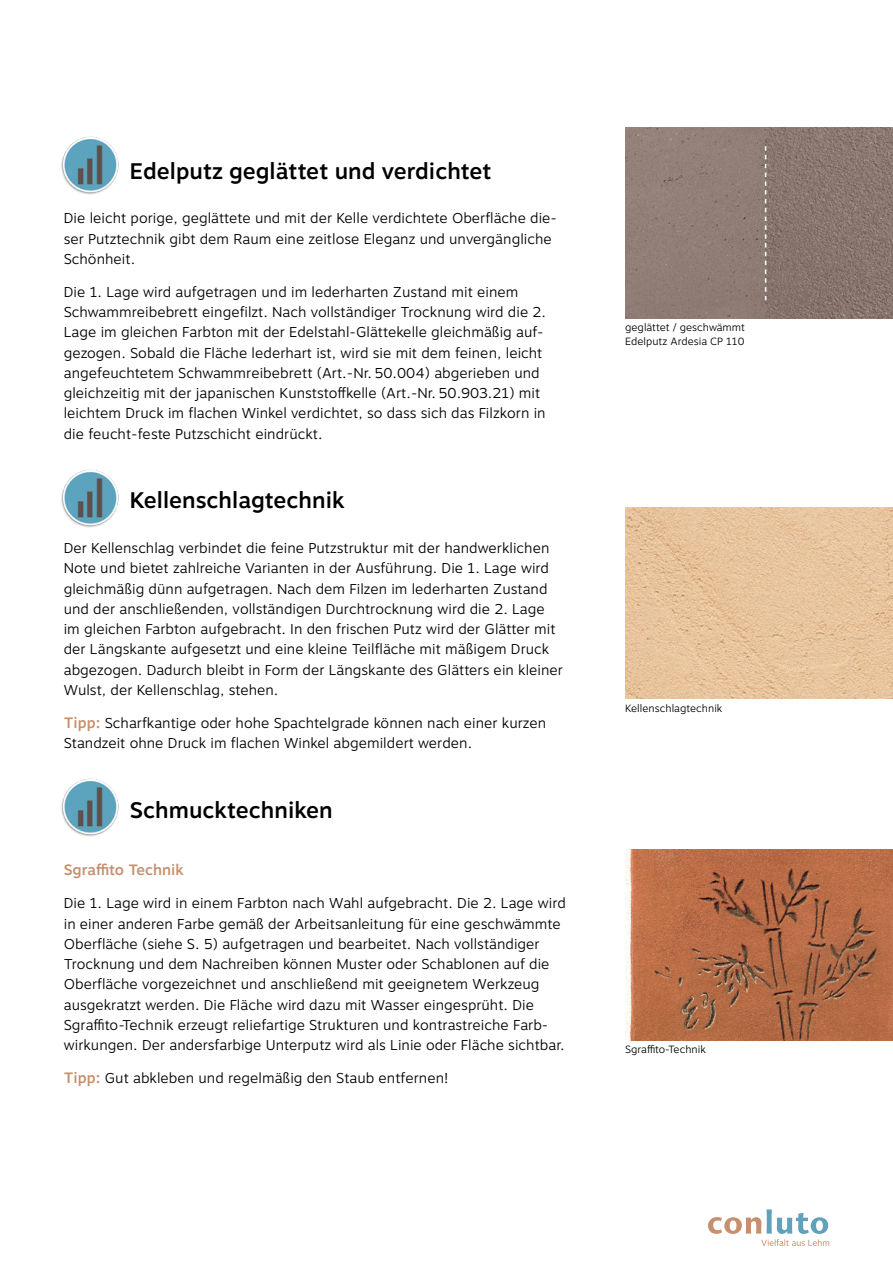
<style>
.page{position:relative;width:893px;height:1263px;background:#fff}
.page>*{position:absolute;margin:0;border:0;box-sizing:border-box;transform-origin:0 0}
.t1{font:500 22.5px "Motiva Sans";color:#000}
.t2{font:500 15px "Motiva Sans";color:#c6906e}
.t3{font:300 14.25px/20.2px "Motiva Sans";color:#000}
.t4{font:300 10.5px/14.2px "Motiva Sans";color:#000}
.s1{font-weight:500;font-size:15px;color:#c6906e}
</style>
<div class="page">
<svg style="left:708px;top:1209px;width:121px;height:37px"></svg>
<img style="left:625px;top:507px;width:268px;height:192px">
<img style="left:625px;top:849px;width:268px;height:191px">
<div style="left:625px;top:128px;width:140px;height:191px;background:#917e77"></div>
<img style="left:765px;top:128px;width:128px;height:191px">
<svg style="left:765px;top:146px;width:1px;height:154px"></svg>
<img style="left:61px;top:469px;width:58px;height:59px">
<img style="left:61px;top:778px;width:58px;height:59px">
<img style="left:61px;top:136px;width:58px;height:59px">
<h1 class="t1" style="left:130px;top:154px;width:363px">Edelputz geglättet und verdichtet</h1>
<p class="t3" style="left:64px;top:208px;width:495px">Die leicht porige, geglättete und mit der Kelle verdichtete Oberfläche die&shy;ser Putztechnik gibt dem Raum eine zeitlose Eleganz und unvergängliche<br>Schönheit.</p>
<p class="t3" style="left:64px;top:282px;width:484px">Die 1. Lage wird aufgetragen und im lederharten Zustand mit einem Schwammreibebrett eingefilzt. Nach vollständiger Trocknung wird die 2.<br>Lage im gleichen Farbton mit der Edelstahl-Glättekelle gleichmäßig auf&shy;gezogen. Sobald die Fläche lederhart ist, wird sie mit dem feinen, leicht angefeuchtetem Schwammreibebrett (Art.-Nr. 50.004) abgerieben und gleichzeitig mit der japanischen Kunststoffkelle (Art.-Nr. 50.903.21) mit leichtem Druck im flachen Winkel verdichtet, so dass sich das Filzkorn in die feucht-feste Putzschicht eindrückt.</p>
<h1 class="t1" style="left:130px;top:484px;width:216px">Kellenschlagtechnik</h1>
<p class="t3" style="left:64px;top:538px;width:501px">Der Kellenschlag verbindet die feine Putzstruktur mit der handwerklichen Note und bietet zahlreiche Varianten in der Ausführung. Die 1. Lage wird gleichmäßig dünn aufgetragen. Nach dem Filzen im lederharten Zustand und der anschließenden, vollständigen Durchtrocknung wird die 2. Lage im gleichen Farbton aufgebracht. In den frischen Putz wird der Glätter mit der Längskante aufgesetzt und eine kleine Teilfläche mit mäßigem Druck abgezogen. Dadurch bleibt in Form der Längskante des Glätters ein kleiner Wulst, der Kellenschlag, stehen.</p>
<p class="t3" style="left:64px;top:713px;width:484px"><span class="s1">Tipp:</span> Scharfkantige oder hohe Spachtelgrade können nach einer kurzen<br>Standzeit ohne Druck im flachen Winkel abgemildert werden.</p>
<h1 class="t1" style="left:130px;top:793px;width:204px">Schmucktechniken</h1>
<p class="t2" style="left:64px;top:859px;width:122px">Sgraffito Technik</p>
<p class="t3" style="left:64px;top:893px;width:504px">Die 1. Lage wird in einem Farbton nach Wahl aufgebracht. Die 2. Lage wird in einer anderen Farbe gemäß der Arbeitsanleitung für eine geschwämmte Oberfläche (siehe S. 5) aufgetragen und bearbeitet. Nach vollständiger Trocknung und dem Nachreiben können Muster oder Schablonen auf die Oberfläche vorgezeichnet und anschließend mit geeignetem Werkzeug ausgekratzt werden. Die Fläche wird dazu mit Wasser eingesprüht. Die Sgraffito-Technik erzeugt reliefartige Strukturen und kontrastreiche Farb&shy;wirkungen. Der andersfarbige Unterputz wird als Linie oder Fläche sichtbar.</p>
<p class="t3" style="left:64px;top:1068px;width:386px"><span class="s1">Tipp:</span> Gut abkleben und regelmäßig den Staub entfernen!</p>
<p class="t4" style="left:625px;top:320px;width:122px">geglättet / geschwämmt<br>Edelputz Ardesia CP 110</p>
<p class="t4" style="left:625px;top:701px;width:99px">Kellenschlagtechnik</p>
<p class="t4" style="left:625px;top:1042px;width:82px">Sgraffito-Technik</p>
</div>
